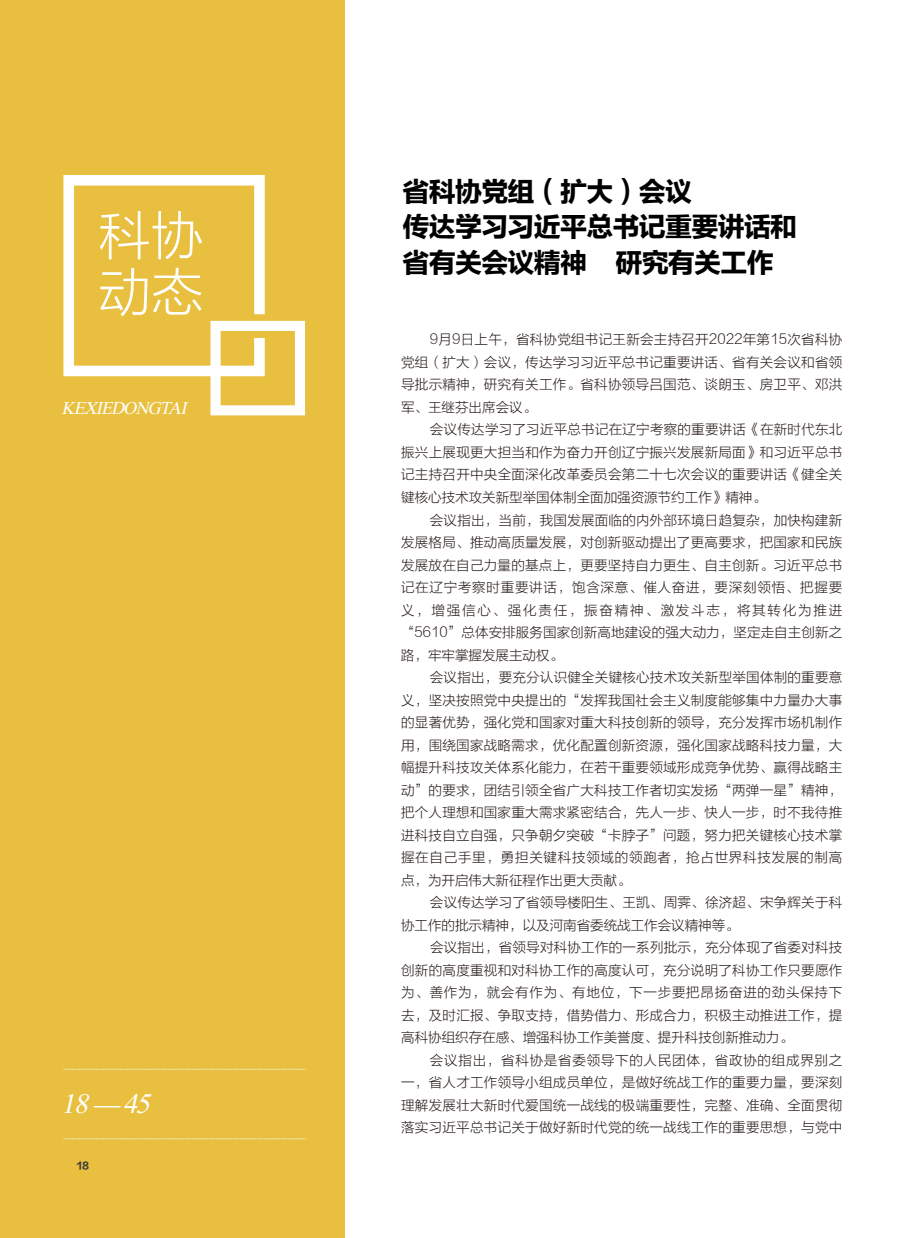
<style>
.page{position:relative;width:919px;height:1238px;background:#fff}
.page>*{position:absolute;margin:0;border:0;box-sizing:border-box;transform-origin:0 0}
.t1{font:52.5px/56.8px "FZLTKHK GBK1 0";color:#fff}
.t2{font:italic 28.2px "Mongolian Baiti";color:#fff}
.t3{font:27px/35.8px "FZLTDHK GBK1 0";letter-spacing:-.03em;color:#000}
.t4{font:italic 18px "Mongolian Baiti";color:#fff}
.t5{font:13.5px/22.5px "FZLTXHJW GB1 0";letter-spacing:.02em;color:#231916;text-align:justify}
.t6{font:9.9px "FZLTDHK GBK1 0";color:#3f3b3a}
</style>
<div class="page">
<div style="left:0;top:0;width:344px;height:1237px;background:#e9bf3f"></div>
<svg style="left:63px;top:175px;width:242px;height:240px"></svg>
<svg style="left:64px;top:1068px;width:242px;height:1px"></svg>
<svg style="left:64px;top:1138px;width:242px;height:1px"></svg>
<svg style="left:93px;top:1106px;width:28px;height:1px"></svg>
<h1 class="t1" style="left:98px;top:208px;width:107px">科协动态</h1>
<h3 class="t4" style="left:62px;top:398px;width:131px">KEXIEDONGTAI</h3>
<h2 class="t2" style="left:61px;top:1089px;width:97px">18 45</h2>
<p class="t6" style="left:77px;top:1160px;width:14px">18</p>
<h3 class="t3" style="left:402px;top:175px;width:396px">省科协党组（扩大）会议<br>传达学习习近平总书记重要讲话和省有关会议精神 研究有关工作</h3>
<p class="t5" style="left:401px;top:328px;width:442px;text-indent:29px">9月9日上午，省科协党组书记王新会主持召开2022年第15次省科协党组（扩大）会议，传达学习习近平总书记重要讲话、省有关会议和省领导批示精神，研究有关工作。省科协领导吕国范、谈朗玉、房卫平、邓洪军、王继芬出席会议。</p>
<p class="t5" style="left:401px;top:418px;width:442px;text-indent:29px">会议传达学习了习近平总书记在辽宁考察的重要讲话《在新时代东北振兴上展现更大担当和作为奋力开创辽宁振兴发展新局面》和习近平总书记主持召开中央全面深化改革委员会第二十七次会议的重要讲话《健全关键核心技术攻关新型举国体制全面加强资源节约工作》精神。</p>
<p class="t5" style="left:401px;top:508px;width:442px;text-indent:29px">会议指出，当前，我国发展面临的内外部环境日趋复杂，加快构建新发展格局、推动高质量发展，对创新驱动提出了更高要求，把国家和民族发展放在自己力量的基点上，更要坚持自力更生、自主创新。习近平总书记在辽宁考察时重要讲话，饱含深意、催人奋进，要深刻领悟、把握要义，增强信心、强化责任，振奋精神、激发斗志，将其转化为推进“5610”总体安排服务国家创新高地建设的强大动力，坚定走自主创新之路，牢牢掌握发展主动权。</p>
<p class="t5" style="left:401px;top:666px;width:442px;text-indent:29px">会议指出，要充分认识健全关键核心技术攻关新型举国体制的重要意义，坚决按照党中央提出的“发挥我国社会主义制度能够集中力量办大事的显著优势，强化党和国家对重大科技创新的领导，充分发挥市场机制作用，围绕国家战略需求，优化配置创新资源，强化国家战略科技力量，大幅提升科技攻关体系化能力，在若干重要领域形成竞争优势、赢得战略主动”的要求，团结引领全省广大科技工作者切实发扬“两弹一星”精神，把个人理想和国家重大需求紧密结合，先人一步、快人一步，时不我待推进科技自立自强，只争朝夕突破“卡脖子”问题，努力把关键核心技术掌握在自己手里，勇担关键科技领域的领跑者，抢占世界科技发展的制高点，为开启伟大新征程作出更大贡献。</p>
<p class="t5" style="left:401px;top:891px;width:442px;text-indent:29px">会议传达学习了省领导楼阳生、王凯、周霁、徐济超、宋争辉关于科协工作的批示精神，以及河南省委统战工作会议精神等。</p>
<p class="t5" style="left:401px;top:936px;width:442px;text-indent:29px">会议指出，省领导对科协工作的一系列批示，充分体现了省委对科技创新的高度重视和对科协工作的高度认可，充分说明了科协工作只要愿作为、善作为，就会有作为、有地位，下一步要把昂扬奋进的劲头保持下去，及时汇报、争取支持，借势借力、形成合力，积极主动推进工作，提高科协组织存在感、增强科协工作美誉度、提升科技创新推动力。</p>
<p class="t5" style="left:401px;top:1048px;width:442px;text-indent:29px">会议指出，省科协是省委领导下的人民团体，省政协的组成界别之一，省人才工作领导小组成员单位，是做好统战工作的重要力量，要深刻理解发展壮大新时代爱国统一战线的极端重要性，完整、准确、全面贯彻落实习近平总书记关于做好新时代党的统一战线工作的重要思想，与党中</p>
</div>
